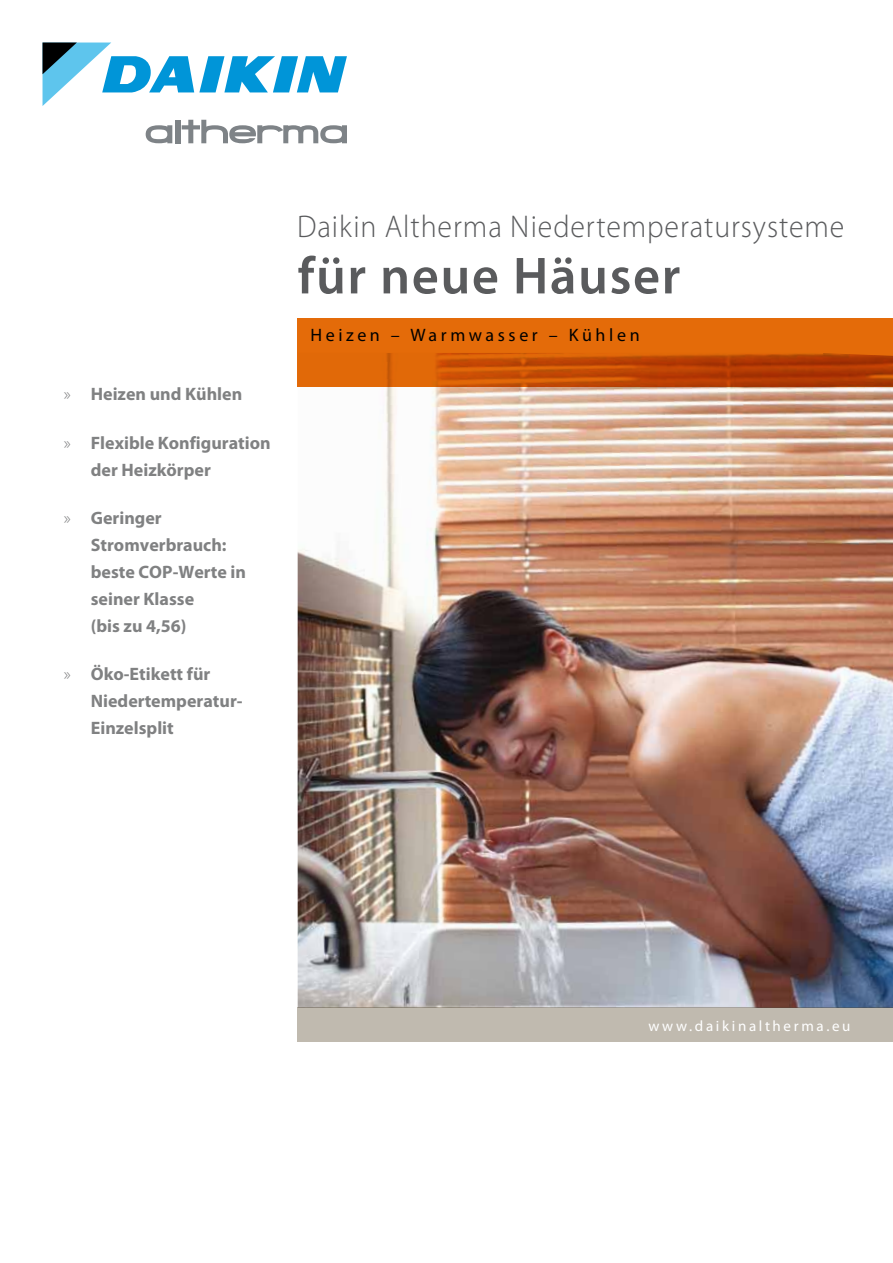
<style>
.page{position:relative;width:893px;height:1263px;background:#fff}
.page>*{position:absolute;margin:0;border:0;box-sizing:border-box;transform-origin:0 0}
.t1{font:600 52.5px "Myriad Pro";letter-spacing:.03em;color:#5a5b5d}
.t2{font:300 31.5px "Myriad Pro";letter-spacing:.03em;color:#5a5b5d;scale:.95 1}
.t3{font:700 18px/27px "Myriad Pro";color:#808182}
.t4{font:18px "Myriad Pro";letter-spacing:.2em;color:#000}
.t5{font:15px "Myriad Pro";letter-spacing:.175em;color:#fff}
.s1{font-weight:300}
</style>
<div class="page">
<svg style="left:43px;top:43px;width:304px;height:63px"></svg>
<svg style="left:146px;top:125px;width:26px;height:18px"></svg>
<div style="left:175px;top:120px;width:5px;height:23px;background:#7e8387"></div>
<svg style="left:182px;top:120px;width:165px;height:23px"></svg>
<img style="left:298px;top:387px;width:595px;height:621px">
<svg style="left:298px;top:319px;width:595px;height:68px;fill:#e26908"></svg>
<div style="left:298px;top:1008px;width:595px;height:34px;background:#c0baaf"></div>
<p class="t3" style="left:64px;top:380px;width:180px"><span class="s1">»</span> Heizen und Kühlen</p>
<p class="t3" style="left:91px;top:429px;width:181px;text-indent:-27px"><span class="s1">»</span> Flexible Konfiguration der Heizkörper</p>
<p class="t3" style="left:91px;top:504px;width:157px;text-indent:-27px"><span class="s1">»</span> Geringer<br>Stromverbrauch: beste COP-Werte in seiner Klasse<br>(bis zu 4,56)</p>
<p class="t3" style="left:91px;top:660px;width:153px;text-indent:-27px"><span class="s1">»</span> Öko-Etikett für<br>Niedertemperatur-<br>Einzelsplit</p>
<h2 class="t2" style="left:297px;top:207px;width:577px">Daikin Altherma Niedertemperatursysteme</h2>
<h1 class="t1" style="left:298px;top:242px;width:384px">für neue Häuser</h1>
<p class="t4" style="left:310px;top:324px;width:331px">Heizen – Warmwasser – Kühlen</p>
<p class="t5" style="left:648px;top:1017px;width:203px">www.daikinaltherma.eu</p>
</div>
